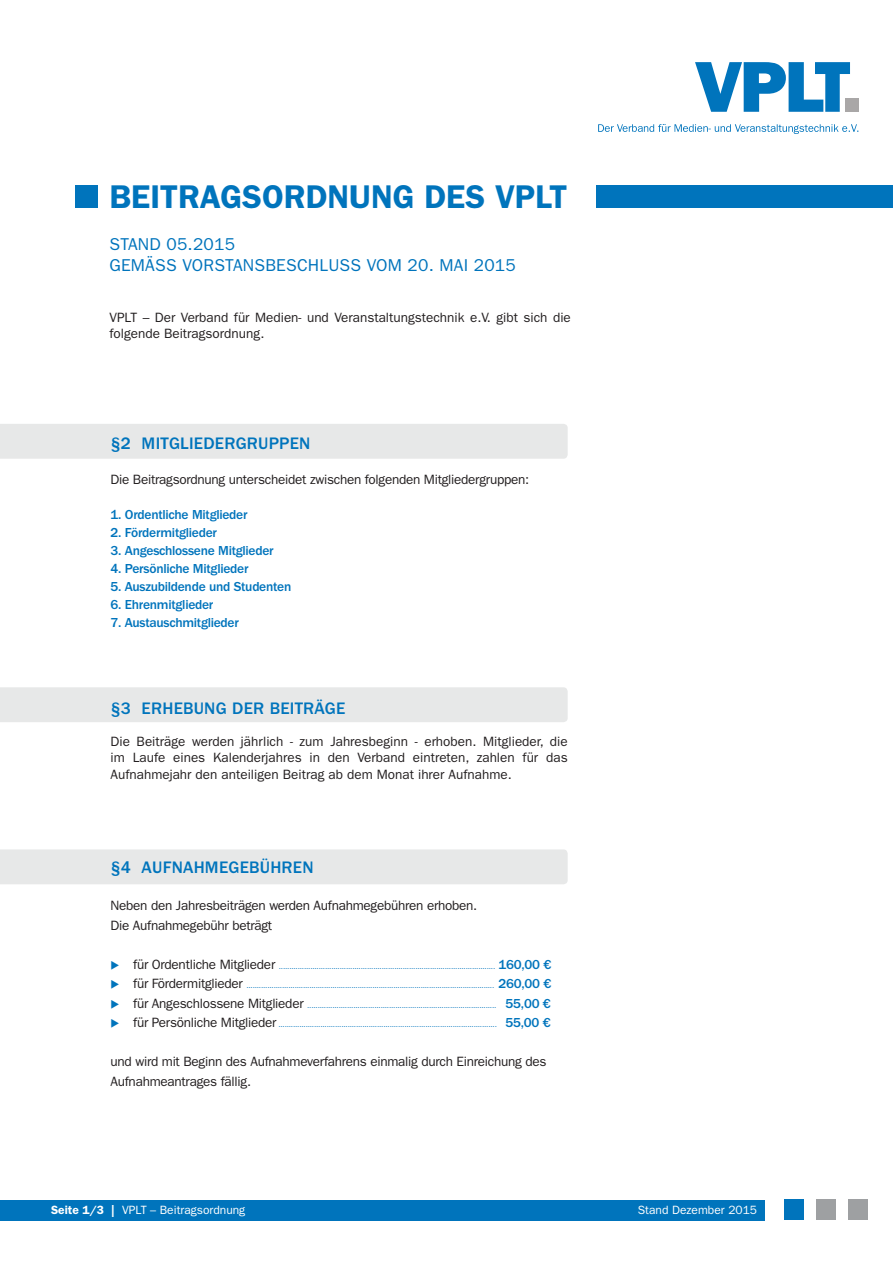
<style>
.page{position:relative;width:893px;height:1263px;background:#fff}
.page>*{position:absolute;margin:0;border:0;box-sizing:border-box;transform-origin:0 0}
.t1{font:600 33px "ITC Franklin Gothic Std";color:#0074bc}
.t2{font:500 17.25px "ITC Franklin Gothic Std";letter-spacing:.01em;color:#0074bc}
.t3{font:17.25px/21px "ITC Franklin Gothic Std";letter-spacing:.01em;color:#0074bc}
.t4{font:13.5px/16.2px "ITC Franklin Gothic Std";letter-spacing:-.02em;color:#231f20}
.t5{font:500 13.5px "ITC Franklin Gothic Std";letter-spacing:-.02em;color:#0074bc}
.t6{font:13.5px/16.2px "ITC Franklin Gothic Std";color:#231f20}
.t7{font:12px "ITC Franklin Gothic Std";color:#fff}
.t8{font:7.5px "ITC Franklin Gothic Std";color:#0074bc}
.s1{font-size:13.5px;color:#231f20}
.s2{font-weight:500;font-size:13.5px}
.s3{font-weight:600}
</style>
<div class="page">
<div style="left:0;top:424px;width:568px;height:35px;background:#e7e8e8"></div>
<div style="left:0;top:687px;width:568px;height:35px;background:#e7e8e8"></div>
<svg style="left:695px;top:62px;width:155px;height:50px"></svg>
<div style="left:845px;top:98px;width:13px;height:14px;background:#a9a7a7"></div>
<svg style="left:598px;top:124px;width:260px;height:10px"></svg>
<div style="left:0;top:849px;width:568px;height:35px;background:#e7e8e8"></div>
<div style="left:0;top:1200px;width:765px;height:20px;background:#0074bc"></div>
<div style="left:784px;top:1200px;width:19px;height:20px;background:#0074bc"></div>
<div style="left:816px;top:1200px;width:19px;height:20px;background:#9ea0a2"></div>
<div style="left:848px;top:1200px;width:19px;height:20px;background:#9ea0a2"></div>
<div style="left:596px;top:185px;width:297px;height:22px;background:#0074bc"></div>
<div style="left:75px;top:185px;width:23px;height:22px;background:#0074bc"></div>
<h1 class="t1" style="left:109px;top:177px;width:459px">BEITRAGSORDNUNG DES VPLT</h1>
<h2 class="t3" style="left:109px;top:233px;width:408px">STAND 05.2015<br>GEMÄSS VORSTANSBESCHLUSS VOM 20. MAI 2015</h2>
<h3 class="t6" style="left:109px;top:309px;width:463px">VPLT – Der Verband für Medien- und Veranstaltungstechnik e.V. gibt sich die folgende Beitragsordnung.</h3>
<h2 class="t2" style="left:111px;top:433px;width:201px">§2 MITGLIEDERGRUPPEN</h2>
<h3 class="t4" style="left:111px;top:472px;width:420px">Die Beitragsordnung unterscheidet zwischen folgenden Mitgliedergruppen:</h3>
<h3 class="t5" style="left:111px;top:507px;width:138px">1. Ordentliche Mitglieder</h3>
<h3 class="t5" style="left:111px;top:525px;width:108px">2. Fördermitglieder</h3>
<h3 class="t5" style="left:111px;top:543px;width:165px">3. Angeschlossene Mitglieder</h3>
<h3 class="t5" style="left:111px;top:561px;width:139px">4. Persönliche Mitglieder</h3>
<h3 class="t5" style="left:111px;top:579px;width:182px">5. Auszubildende und Studenten</h3>
<h3 class="t5" style="left:111px;top:597px;width:104px">6. Ehrenmitglieder</h3>
<h3 class="t5" style="left:111px;top:615px;width:130px">7. Austauschmitglieder</h3>
<h2 class="t2" style="left:111px;top:698px;width:236px">§3 ERHEBUNG DER BEITRÄGE</h2>
<h3 class="t4" style="left:111px;top:733px;width:459px;text-align:justify">Die Beiträge werden jährlich - zum Jahresbeginn - erhoben. Mitglieder, die im Laufe eines Kalenderjahres in den Verband eintreten, zahlen für das Aufnahmejahr den anteiligen Beitrag ab dem Monat ihrer Aufnahme.</h3>
<h2 class="t2" style="left:111px;top:857px;width:205px">§4 AUFNAHMEGEBÜHREN</h2>
<h3 class="t4" style="left:111px;top:896px;width:368px;line-height:19.5px">Neben den Jahresbeiträgen werden Aufnahmegebühren erhoben.<br>Die Aufnahmegebühr beträgt</h3>
<p class="t8" style="left:111px;top:962px;width:442px">◆ <span class="s1">für Ordentliche Mitglieder</span> ....................................................................................................... <span class="s2">160,00 €</span></p>
<p class="t8" style="left:111px;top:981px;width:442px">◆ <span class="s1">für Fördermitglieder</span> ...................................................................................................................... <span class="s2">260,00 €</span></p>
<p class="t8" style="left:111px;top:1001px;width:442px">◆ <span class="s1">für Angeschlossene Mitglieder</span> .......................................................................................... <span class="s2">55,00 €</span></p>
<p class="t8" style="left:111px;top:1020px;width:442px">◆ <span class="s1">für Persönliche Mitglieder</span> ........................................................................................................ <span class="s2">55,00 €</span></p>
<h3 class="t4" style="left:111px;top:1052px;width:437px;line-height:19.5px">und wird mit Beginn des Aufnahmeverfahrens einmalig durch Einreichung des<br>Aufnahmeantrages fällig.</h3>
<h3 class="t7" style="left:51px;top:1203px;width:196px"><span class="s3">Seite 1/3 |</span> VPLT – Beitragsordnung</h3>
<h3 class="t7" style="left:638px;top:1203px;width:121px">Stand Dezember 2015</h3>
</div>
